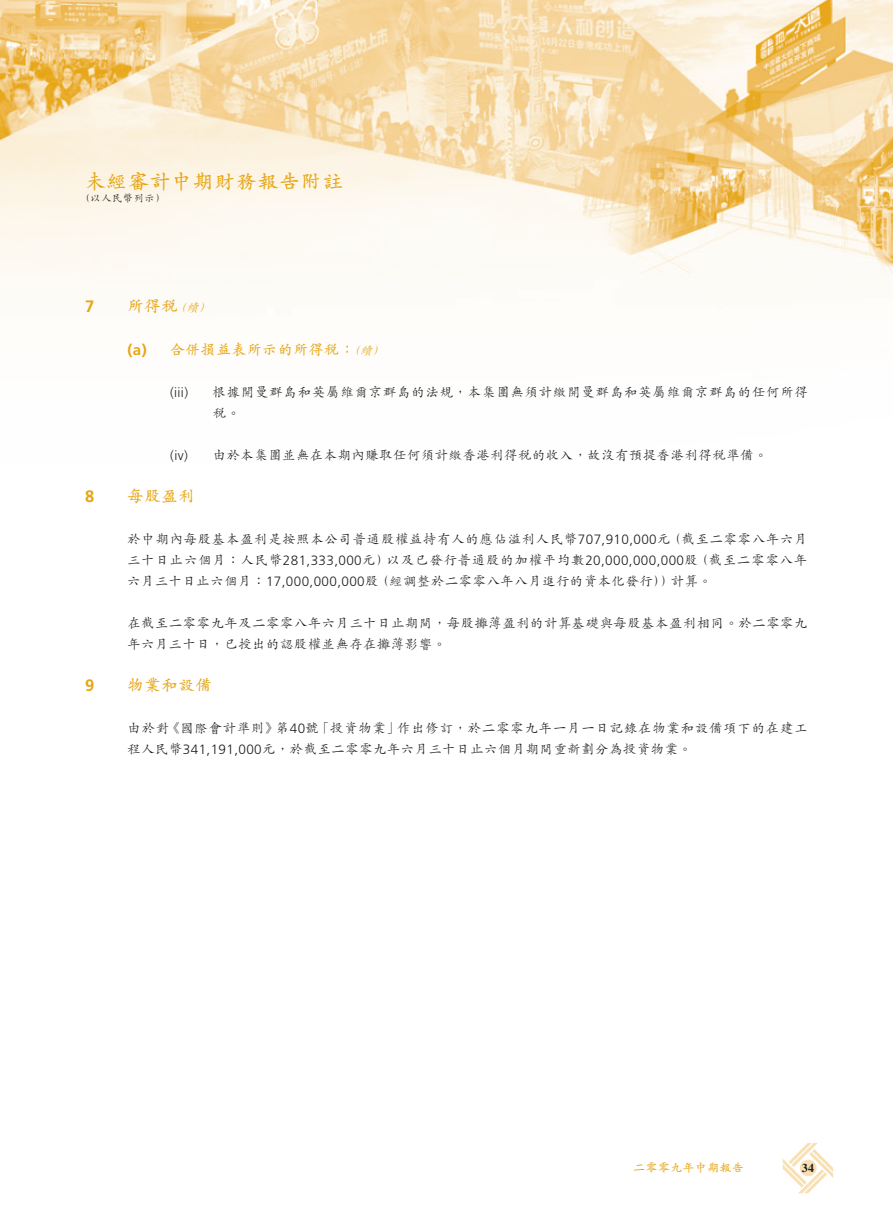
<style>
.page{position:relative;width:893px;height:1212px;background:#fff}
.page>*{position:absolute;margin:0;border:0;box-sizing:border-box;transform-origin:0 0}
.t1{font:600 21px "M Kai HK";letter-spacing:.03em;color:#e7a512}
.t2{font:600 16.5px "M Kai HK";letter-spacing:.03em;color:#e7a512}
.t3{font:700 16.5px "Frutiger LT Std";color:#e7a512}
.t4{font:600 15px "M Kai HK";letter-spacing:.03em;color:#e7a512}
.t5{font:700 15px "Frutiger LT Std";color:#e7a512}
.t6{font:500 13.5px/21px "M Kai HK";letter-spacing:.03em;color:#231f20}
.t7{font:500 13.5px "M Kai HK";letter-spacing:.05em;color:#231f20}
.t8{font:300 13.5px "Frutiger LT Std";letter-spacing:.03em;color:#231f20}
.t9{font:600 12px "M Kai HK";letter-spacing:.03em;color:#e7a512}
.t10{font:italic 500 12px "M Kai HK";color:#e7a512}
.t11{font:700 12px "Times LT Std";color:#231f20}
.t12{font:500 10.5px "M Kai HK";letter-spacing:.03em;color:#231f20}
.s1{font-weight:600;font-style:normal;font-size:15px}
.s2{font-family:"Frutiger LT Std";font-weight:300}
.s3{font-family:"M Kai HK";font-weight:500}
</style>
<div class="page">
<img style="left:1px;top:0;width:892px;height:1194px">
<svg style="left:783px;top:1143px;width:50px;height:50px"></svg>
<img style="left:0;top:0;width:1px;height:1212px">
<h1 class="t1" style="left:85px;top:166px;width:260px">未經審計中期財務報告附註</h1>
<p class="t12" style="left:80px;top:191px;width:88px">（以人民幣列示(</p>
<p class="t3" style="left:85px;top:297px;width:11px">7</p>
<p class="t3" style="left:85px;top:487px;width:11px">8</p>
<p class="t3" style="left:85px;top:676px;width:11px">9</p>
<p class="t2" style="left:128px;top:295px;width:52px">所得稅</p>
<p class="t10" style="left:187px;top:300px;width:18px">續</p>
<p class="t10" style="left:174px;top:300px;width:18px">（</p>
<p class="t10" style="left:199px;top:300px;width:18px">(</p>
<p class="t5" style="left:128px;top:341px;width:21px">)a(</p>
<p class="t4" style="left:170px;top:338px;width:171px">合併損益表所示的所得稅</p>
<p class="t10" style="left:360px;top:342px;width:18px">續</p>
<p class="t10" style="left:340px;top:342px;width:26px">（<span class="s1">：</span></p>
<p class="t10" style="left:373px;top:342px;width:18px">(</p>
<p class="t8" style="left:170px;top:385px;width:20px">(iii)</p>
<p class="t7" style="left:213px;top:382px;width:597px">根據開曼群島和英屬維爾京群島的法規，本集團無須計繳開曼群島和英屬維爾京群島的任何所得</p>
<p class="t8" style="left:170px;top:448px;width:19px">i v( )</p>
<p class="t2" style="left:128px;top:484px;width:69px">每股盈利</p>
<p class="t6" style="left:213px;top:402px;width:29px">稅。</p>
<p class="t6" style="left:213px;top:444px;width:556px">由於本集團並無在本期內賺取任何須計繳香港利得稅的收入，故沒有預提香港利得稅準備。</p>
<p class="t6" style="left:668px;top:528px;width:142px">（截至二零零八年六月</p>
<p class="t6" style="left:128px;top:528px;width:545px">於中期內每股基本盈利是按照本公司普通股權益持有人的應佔溢利人民幣<span class="s2">707,910,000</span>元</p>
<p class="t7" style="left:695px;top:550px;width:114px">（截至二零零八年</p>
<p class="t7" style="left:387px;top:550px;width:313px">以及已發行普通股的加權平均數<span class="s2">20,000,000,000</span>股</p>
<p class="t7" style="left:127px;top:550px;width:264px">三十日止六個月：人民幣<span class="s2">281,333,000</span>元）</p>
<p class="t6" style="left:376px;top:570px;width:300px">（經調整於二零零八年八月進行的資本化發行））</p>
<p class="t6" style="left:671px;top:570px;width:43px">計算。</p>
<p class="t8" style="left:127px;top:574px;width:253px"><span class="s3">六月三十日止六個月：</span>17,000,000,000<span class="s3">股</span></p>
<p class="t6" style="left:127px;top:612px;width:682px">在截至二零零九年及二零零八年六月三十日止期間，每股攤薄盈利的計算基礎與每股基本盈利相同。於二零零九年六月三十日，已授出的認股權並無存在攤薄影響。</p>
<p class="t2" style="left:128px;top:673px;width:86px">物業和設備</p>
<p class="t7" style="left:397px;top:718px;width:412px">作出修訂，於二零零九年一月一日記錄在物業和設備項下的在建工</p>
<p class="t6" style="left:166px;top:717px;width:114px">《國際會計準則》</p>
<p class="t6" style="left:316px;top:717px;width:85px">「投資物業」</p>
<p class="t6" style="left:276px;top:717px;width:45px">第<span class="s2">40</span>號</p>
<p class="t6" style="left:127px;top:717px;width:566px">由於對<br>程人民幣<span class="s2">341,191,000</span>元，於截至二零零九年六月三十日止六個月期間重新劃分為投資物業。</p>
<p class="t9" style="left:633px;top:1159px;width:112px">二零零九年中期報告</p>
<p class="t11" style="left:802px;top:1160px;width:14px">34</p>
</div>
